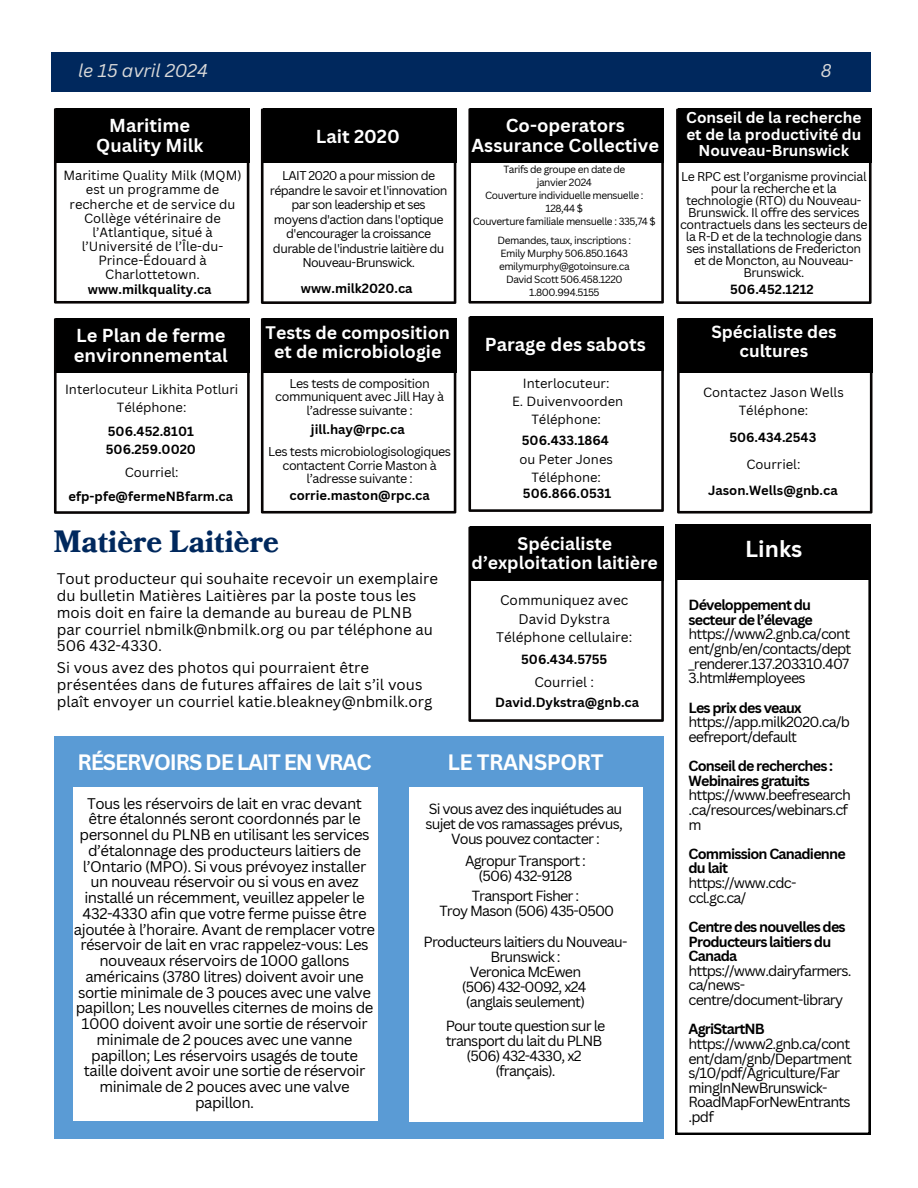
<style>
.page{position:relative;width:918px;height:1188px;background:#fff}
.page>*{position:absolute;margin:0;border:0;box-sizing:border-box;transform-origin:0 0}
.t1{font:700 30px "Bookmania";color:#00285d}
.t2{font:700 22.5px "Canva Sans";color:#fff}
.t3{font:700 21.6px "Canva Sans";letter-spacing:-.05em;color:#fff}
.t4{font:700 21.6px "Canva Sans";letter-spacing:-.025em;color:#fff}
.t5{font:700 18.3px/19.5px "Canva Sans";color:#fff;text-align:center}
.t6{font:italic 18px "Canva Sans";letter-spacing:-.005em;color:#d9d9d9}
.t7{font:700 17.7px/18.6px "Canva Sans";color:#fff;text-align:center}
.t8{font:700 17.1px/18.1px "Canva Sans";color:#fff;text-align:center}
.t9{font:700 15.3px/16.4px "Canva Sans";color:#fff;text-align:center}
.t10{font:15px/15.8px "Canva Sans";letter-spacing:-.03em;color:#000;text-align:center}
.t11{font:15px/17px "Canva Sans";color:#000}
.t12{font:14.25px/14.7px "Canva Sans";letter-spacing:-.055em;color:#000}
.t13{font:700 14.25px/14.7px "Canva Sans";letter-spacing:-.055em;color:#000}
.t14{font:13.5px/18.6px "Canva Sans";color:#000;text-align:center}
.t15{font:12.9px/14.1px "Canva Sans";color:#000;text-align:center}
.t16{font:700 12.9px/18.1px "Canva Sans";color:#000}
.t17{font:12.45px/12px "Canva Sans";letter-spacing:-.035em;color:#000;text-align:center}
.t18{font:10.2px/13.2px "Canva Sans";letter-spacing:-.045em;color:#000;text-align:center}
</style>
<div class="page">
<div style="left:51px;top:52px;width:820px;height:40px;background:#00285d"></div>
<div style="left:54px;top:736px;width:609px;height:403px;background:#5a9bd5"></div>
<div style="left:409px;top:787px;width:234px;height:334px;background:#fff"></div>
<div style="left:73px;top:787px;width:305px;height:334px;background:#fff"></div>
<svg style="left:675px;top:524px;width:196px;height:611px"></svg>
<div style="left:676px;top:524px;width:195px;height:56px;background:#000"></div>
<svg style="left:54px;top:108px;width:195px;height:196px"></svg>
<div style="left:56px;top:108px;width:193px;height:55px;background:#000"></div>
<svg style="left:261px;top:109px;width:195px;height:195px"></svg>
<div style="left:263px;top:109px;width:193px;height:54px;background:#000"></div>
<svg style="left:468px;top:108px;width:196px;height:196px"></svg>
<div style="left:470px;top:108px;width:194px;height:55px;background:#000"></div>
<svg style="left:676px;top:109px;width:196px;height:195px"></svg>
<div style="left:678px;top:109px;width:194px;height:54px;background:#000"></div>
<svg style="left:54px;top:318px;width:196px;height:196px"></svg>
<div style="left:56px;top:318px;width:193px;height:55px;background:#000"></div>
<svg style="left:261px;top:318px;width:195px;height:196px"></svg>
<div style="left:263px;top:318px;width:193px;height:55px;background:#000"></div>
<svg style="left:468px;top:316px;width:196px;height:196px"></svg>
<div style="left:470px;top:316px;width:194px;height:55px;background:#000"></div>
<svg style="left:677px;top:318px;width:196px;height:196px"></svg>
<div style="left:679px;top:318px;width:194px;height:55px;background:#000"></div>
<svg style="left:468px;top:526px;width:196px;height:196px"></svg>
<div style="left:470px;top:526px;width:194px;height:55px;background:#000"></div>
<p class="t6" style="left:78px;top:57px;width:131px">le 15 avril 2024</p>
<p class="t5" style="left:96px;top:116px;width:109px">Maritime<br>Quality Milk</p>
<p class="t15" style="left:63px;top:168px;width:180px">Maritime Quality Milk (MQM) est un programme de recherche et de service du<br>Collège vétérinaire de l’Atlantique, situé à l’Université de l’Île-du-<br>Prince-Édouard à<br>Charlottetown.</p>
<p class="t16" style="left:88px;top:280px;width:125px">www.milkquality.ca</p>
<p class="t5" style="left:74px;top:326px;width:155px;text-align:left">Le Plan de ferme environnemental</p>
<p class="t15" style="left:65px;top:380px;width:175px;line-height:18px">Interlocuteur Likhita Potluri<br>Téléphone:</p>
<p class="t16" style="left:106px;top:422px;width:92px">506.452.8101<br>506.259.0020</p>
<p class="t16" style="left:69px;top:487px;width:166px">efp-pfe@fermeNBfarm.ca</p>
<p class="t15" style="left:125px;top:465px;width:55px">Courriel:</p>
<p class="t5" style="left:316px;top:126px;width:86px">Lait 2020</p>
<p class="t17" style="left:270px;top:168px;width:179px;line-height:14.5px">LAIT 2020 a pour mission de répandre le savoir et l'innovation par son leadership et ses moyens d'action dans l'optique d'encourager la croissance durable de l'industrie laitière du<br>Nouveau-Brunswick.</p>
<p class="t16" style="left:301px;top:279px;width:113px">www.milk2020.ca</p>
<p class="t7" style="left:266px;top:323px;width:186px">Tests de composition et de microbiologie</p>
<p class="t17" style="left:275px;top:376px;width:170px;line-height:13.6px">Les tests de composition communiquent avec Jill Hay à l’adresse suivante :</p>
<p class="t17" style="left:268px;top:444px;width:185px;line-height:13.6px">Les tests microbiologisologiques contactent Corrie Maston à l’adresse suivante :</p>
<p class="t16" style="left:311px;top:420px;width:95px">jill.hay@rpc.ca</p>
<p class="t16" style="left:289px;top:486px;width:142px">corrie.maston@rpc.ca</p>
<h1 class="t1" style="left:54px;top:522px;width:227px">Matière Laitière</h1>
<p class="t11" style="left:57px;top:570px;width:383px">Tout producteur qui souhaite recevoir un exemplaire du bulletin Matières Laitières par la poste tous les mois doit en faire la demande au bureau de PLNB par courriel nbmilk@nbmilk.org ou par téléphone au 506 432-4330.</p>
<p class="t11" style="left:57px;top:659px;width:377px">Si vous avez des photos qui pourraient être présentées dans de futures affaires de lait s’il vous plaît envoyer un courriel katie.bleakney@nbmilk.org</p>
<p class="t5" style="left:472px;top:116px;width:189px">Co-operators<br>Assurance Collective</p>
<p class="t18" style="left:473px;top:162px;width:184px">Tarifs de groupe en date de<br>janvier 2024<br>Couverture individuelle mensuelle :<br>128,44 $<br>Couverture familiale mensuelle : 335,74 $</p>
<p class="t18" style="left:498px;top:233px;width:135px">Demandes, taux, inscriptions :<br>Emily Murphy 506.850.1643 emilymurphy@gotoinsure.ca<br>David Scott 506.458.1220<br>1.800.994.5155</p>
<p class="t5" style="left:485px;top:334px;width:162px">Parage des sabots</p>
<p class="t15" style="left:512px;top:374px;width:113px;line-height:18px">Interlocuteur:<br>E. Duivenvoorden<br>Téléphone:</p>
<p class="t15" style="left:519px;top:450px;width:95px;line-height:18px">ou Peter Jones<br>Téléphone:</p>
<p class="t16" style="left:522px;top:431px;width:89px">506.433.1864</p>
<p class="t16" style="left:523px;top:484px;width:90px">506.866.0531</p>
<p class="t7" style="left:472px;top:534px;width:188px">Spécialiste d’exploitation laitière</p>
<p class="t14" style="left:496px;top:591px;width:138px">Communiquez avec<br>David Dykstra<br>Téléphone cellulaire:</p>
<p class="t14" style="left:534px;top:672px;width:61px">Courriel :</p>
<p class="t16" style="left:521px;top:650px;width:88px">506.434.5755</p>
<p class="t16" style="left:495px;top:693px;width:145px">David.Dykstra@gnb.ca</p>
<h3 class="t3" style="left:77px;top:747px;width:296px">RÉSERVOIRS DE LAIT EN VRAC</h3>
<h3 class="t4" style="left:447px;top:747px;width:158px">LE TRANSPORT</h3>
<p class="t10" style="left:74px;top:795px;width:303px">Tous les réservoirs de lait en vrac devant être étalonnés seront coordonnés par le personnel du PLNB en utilisant les services d’étalonnage des producteurs laitiers de l’Ontario (MPO). Si vous prévoyez installer un nouveau réservoir ou si vous en avez installé un récemment, veuillez appeler le 432-4330 afin que votre ferme puisse être ajoutée à l’horaire. Avant de remplacer votre réservoir de lait en vrac rappelez-vous: Les nouveaux réservoirs de 1000 gallons américains (3780 litres) doivent avoir une sortie minimale de 3 pouces avec une valve papillon; Les nouvelles citernes de moins de 1000 doivent avoir une sortie de réservoir minimale de 2 pouces avec une vanne papillon; Les réservoirs usagés de toute taille doivent avoir une sortie de réservoir minimale de 2 pouces avec une valve papillon.</p>
<p class="t12" style="left:425px;top:801px;width:199px;text-align:center">Si vous avez des inquiétudes au sujet de vos ramassages prévus,<br>Vous pouvez contacter :</p>
<p class="t12" style="left:465px;top:853px;width:122px;text-align:center">Agropur Transport : (506) 432-9128</p>
<p class="t12" style="left:439px;top:888px;width:177px;text-align:center">Transport Fisher :<br>Troy Mason (506) 435-0500</p>
<p class="t12" style="left:424px;top:934px;width:205px;text-align:center">Producteurs laitiers du Nouveau-<br>Brunswick :<br>Veronica McEwen<br>(506) 432-0092, x24<br>(anglais seulement)</p>
<p class="t12" style="left:446px;top:1018px;width:161px;text-align:center">Pour toute question sur le transport du lait du PLNB (506) 432-4330, x2 (français).</p>
<p class="t6" style="left:821px;top:57px;width:12px">8</p>
<p class="t9" style="left:686px;top:109px;width:177px">Conseil de la recherche et de la productivité du<br>Nouveau-Brunswick</p>
<p class="t17" style="left:680px;top:170px;width:189px">Le RPC est l’organisme provincial pour la recherche et la technologie (RTO) du Nouveau-<br>Brunswick. Il offre des services contractuels dans les secteurs de la R-D et de la technologie dans ses installations de Fredericton et de Moncton, au Nouveau-<br>Brunswick.</p>
<p class="t16" style="left:730px;top:280px;width:85px">506.452.1212</p>
<p class="t8" style="left:711px;top:323px;width:127px">Spécialiste des cultures</p>
<p class="t15" style="left:703px;top:382px;width:142px;line-height:18.1px">Contactez Jason Wells<br>Téléphone:</p>
<p class="t16" style="left:729px;top:428px;width:88px">506.434.2543</p>
<p class="t15" style="left:747px;top:457px;width:55px">Courriel:</p>
<p class="t16" style="left:708px;top:481px;width:131px">Jason.Wells@gnb.ca</p>
<h2 class="t2" style="left:745px;top:533px;width:59px">Links</h2>
<p class="t13" style="left:689px;top:597px;width:126px">Développement du secteur de l’élevage</p>
<p class="t12" style="left:689px;top:627px;width:164px">https://www2.gnb.ca/cont ent/gnb/en/contacts/dept _renderer.137.203310.407<br>3.html#employees</p>
<p class="t13" style="left:689px;top:700px;width:115px">Les prix des veaux</p>
<p class="t12" style="left:689px;top:714px;width:163px">https://app.milk2020.ca/b eefreport/default</p>
<p class="t13" style="left:689px;top:758px;width:146px">Conseil de recherches :<br>Webinaires gratuits</p>
<p class="t12" style="left:689px;top:787px;width:164px">https://www.beefresearch .ca/resources/webinars.cf m</p>
<p class="t13" style="left:689px;top:846px;width:159px">Commission Canadienne du lait</p>
<p class="t12" style="left:689px;top:875px;width:109px">https://www.cdc&shy;ccl.gc.ca/</p>
<p class="t13" style="left:689px;top:919px;width:159px">Centre des nouvelles des<br>Producteurs laitiers du<br>Canada</p>
<p class="t12" style="left:689px;top:963px;width:165px">https://www.dairyfarmers. ca/news&shy;centre/document-library</p>
<p class="t13" style="left:689px;top:1021px;width:78px">AgriStartNB</p>
<p class="t12" style="left:689px;top:1036px;width:165px">https://www2.gnb.ca/cont ent/dam/gnb/Department s/10/pdf/Agriculture/Far mingInNewBrunswick-<br>RoadMapForNewEntrants .pdf</p>
</div>
